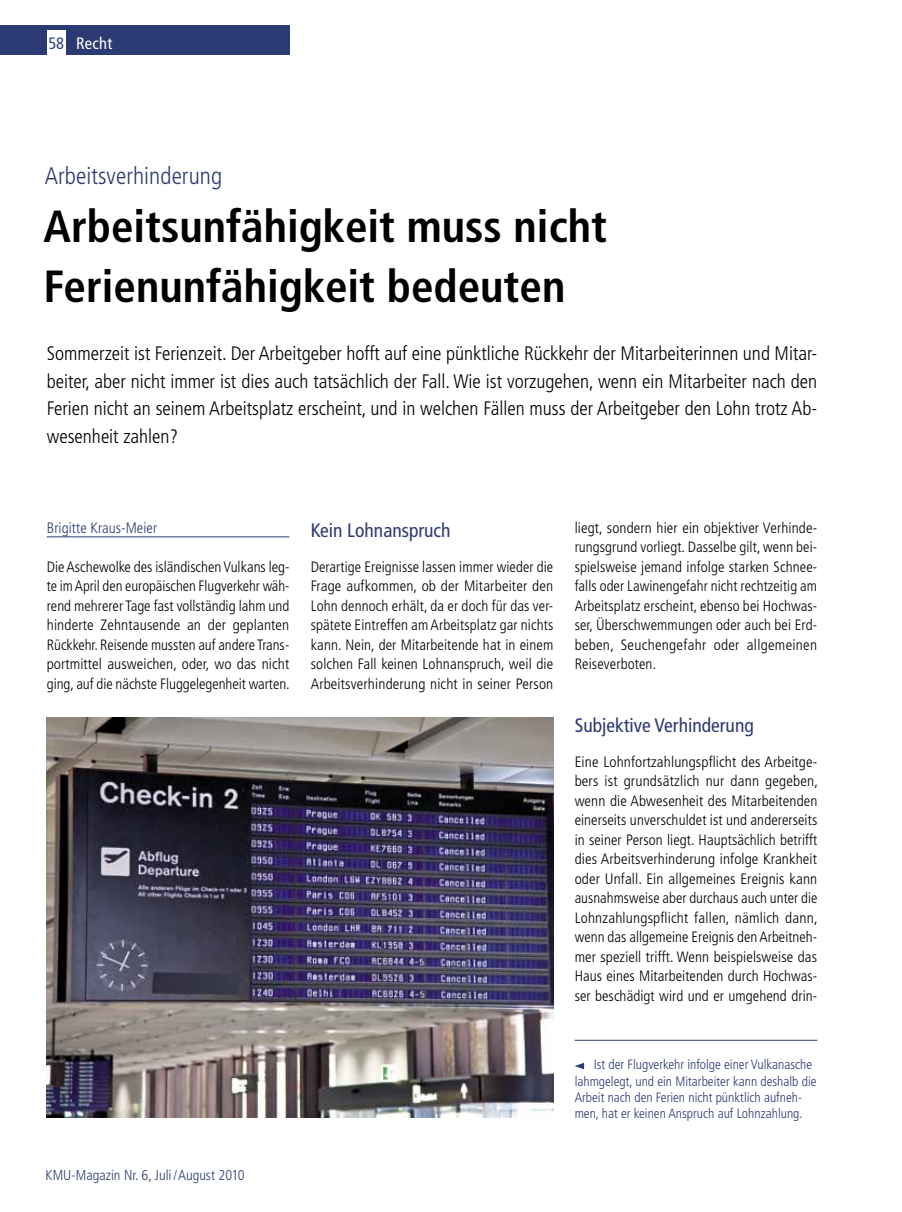
<style>
.page{position:relative;width:902px;height:1212px;background:#fff}
.page>*{position:absolute;margin:0;border:0;box-sizing:border-box;transform-origin:0 0}
.t1{font:700 condensed 45px/60px "Frutiger LT Std";color:#000}
.t2{font:300 condensed 24px "Frutiger LT Std";letter-spacing:.005em;color:#2c3a73}
.t3{font:300 condensed 19.5px/27.8px "Frutiger LT Std";color:#000;text-align:justify}
.t4{font:condensed 19.5px "Frutiger LT Std";color:#2c3a73}
.t5{font:condensed 16.5px "Frutiger LT Std";letter-spacing:.015em;color:#fff}
.t6{font:300 condensed 15px/19.5px "Frutiger LT Std";letter-spacing:.005em;color:#000;text-align:justify}
.t7{font:300 condensed 15px "Frutiger LT Std";letter-spacing:.005em;color:#2c3a73}
.t8{font:300 condensed 14.25px "Frutiger LT Std";color:#2c3a73}
.t9{font:300 condensed 13.5px/16.2px "Frutiger LT Std";color:#2c3a73}
.s1{color:#304580}
</style>
<div class="page">
<div style="left:0;top:26px;width:289px;height:29px;background:#2c3a73"></div>
<div style="left:47px;top:31px;width:19px;height:27px;background:#fff"></div>
<hr style="left:47px;top:537px;width:242px;height:1px;background:#2c3a73">
<hr style="left:574px;top:1040px;width:243px;height:1px;background:#2c3a73">
<svg style="left:575px;top:1063px;width:9px;height:6px"></svg>
<img style="left:47px;top:717px;width:506px;height:401px">
<p class="t5" style="left:48px;top:33px;width:65px"><span class="s1">58</span> Recht</p>
<h2 class="t2" style="left:45px;top:162px;width:179px">Arbeitsverhinderung</h2>
<h1 class="t1" style="left:44px;top:197px;width:565px">Arbeitsunfähigkeit muss nicht<br>Ferienunfähigkeit bedeuten</h1>
<p class="t3" style="left:47px;top:339px;width:772px">Sommerzeit ist Ferienzeit. Der Arbeitgeber hofft auf eine pünktliche Rückkehr der Mitarbeiterinnen und Mitar&shy;beiter, aber nicht immer ist dies auch tatsächlich der Fall. Wie ist vorzugehen, wenn ein Mitarbeiter nach den Ferien nicht an seinem Arbeitsplatz erscheint, und in welchen Fällen muss der Arbeitgeber den Lohn trotz Ab&shy;wesenheit zahlen?</p>
<p class="t7" style="left:47px;top:519px;width:112px">Brigitte Kraus-Meier</p>
<p class="t6" style="left:47px;top:557px;width:244px">Die Aschewolke des isländischen Vulkans leg&shy;te im April den europäischen Flugverkehr wäh&shy;rend mehrerer Tage fast vollständig lahm und hinderte Zehntausende an der geplanten Rückkehr. Reisende mussten auf andere Trans&shy;portmittel ausweichen, oder, wo das nicht ging, auf die nächste Fluggelegenheit warten.</p>
<p class="t8" style="left:46px;top:1167px;width:201px">KMU-Magazin Nr. 6, Juli/August 2010</p>
<h3 class="t4" style="left:311px;top:519px;width:141px">Kein Lohnanspruch</h3>
<p class="t6" style="left:311px;top:557px;width:244px">Derartige Ereignisse lassen immer wieder die Frage aufkommen, ob der Mitarbeiter den Lohn dennoch erhält, da er doch für das ver&shy;spätete Eintreffen am Arbeitsplatz gar nichts kann. Nein, der Mitarbeitende hat in einem solchen Fall keinen Lohnanspruch, weil die Arbeitsverhinderung nicht in seiner Person</p>
<p class="t6" style="left:574px;top:518px;width:244px">liegt, sondern hier ein objektiver Verhinde&shy;rungsgrund vorliegt. Dasselbe gilt, wenn bei&shy;spielsweise jemand infolge starken Schnee&shy;falls oder Lawinengefahr nicht rechtzeitig am Arbeitsplatz erscheint, ebenso bei Hochwas&shy;ser, Überschwemmungen oder auch bei Erd&shy;beben, Seuchengefahr oder allgemeinen Reiseverboten.</p>
<h3 class="t4" style="left:574px;top:714px;width:181px">Subjektive Verhinderung</h3>
<p class="t6" style="left:574px;top:752px;width:245px">Eine Lohnfortzahlungspflicht des Arbeitge&shy;bers ist grundsätzlich nur dann gegeben, wenn die Abwesenheit des Mitarbeitenden einerseits unverschuldet ist und andererseits in seiner Person liegt. Hauptsächlich betrifft dies Arbeitsverhinderung infolge Krankheit oder Unfall. Ein allgemeines Ereignis kann ausnahmsweise aber durchaus auch unter die Lohnzahlungspflicht fallen, nämlich dann, wenn das allgemeine Ereignis den Arbeitneh&shy;mer speziell trifft. Wenn beispielsweise das Haus eines Mitarbeitenden durch Hochwas&shy;ser beschädigt wird und er umgehend drin-</p>
<p class="t9" style="left:574px;top:1057px;width:243px;text-indent:19px">Ist der Flugverkehr infolge einer Vulkanasche lahmgelegt, und ein Mitarbeiter kann deshalb die Arbeit nach den Ferien nicht pünktlich aufneh&shy;men, hat er keinen Anspruch auf Lohnzahlung.</p>
</div>
